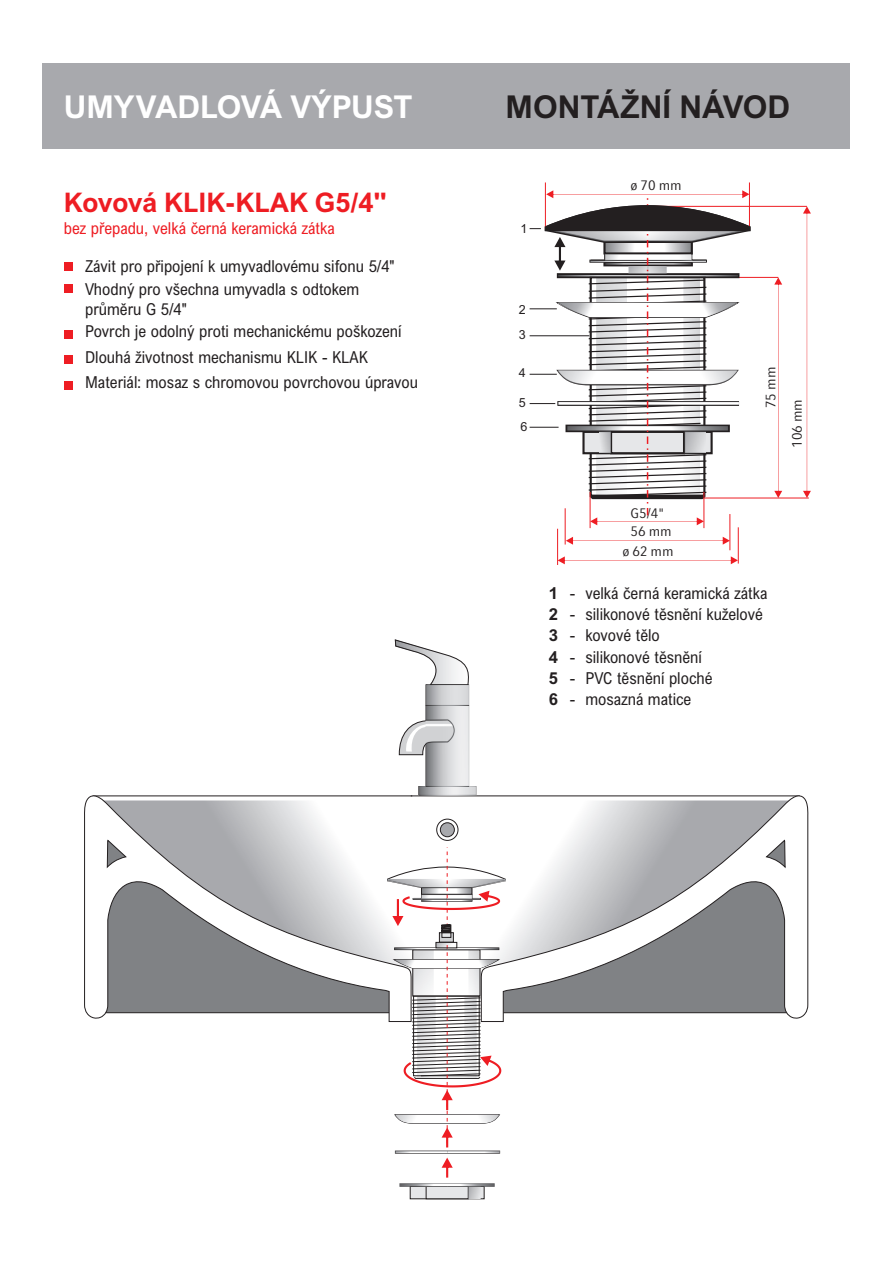
<style>
.page{position:relative;width:893px;height:1263px;background:#fff}
.page>*{position:absolute;margin:0;border:0;box-sizing:border-box;transform-origin:0 0}
.t1{font:700 31.5px "Arial Nova";color:#fff}
.t2{font:700 31.5px "Arial Nova";color:#231f20}
.t3{font:700 27px "Arial Nova";color:#ee1d23}
.t4{font:16.5px/21.3px "Arial Nova Cond";color:#231f20}
.t5{font:16.5px "Arial Nova Cond";color:#ee1d23}
.t6{font:condensed 13.5px/26.4px "Avenir Next LT Pro";color:#231f20;scale:1.19 1}
.t7{font:12.6px "Arial";color:#231f20}
.t8{font:12.3px "Arial";color:#231f20}
.s1{font-family:"Arial Nova";font-weight:700}
</style>
<div class="page">
<div style="left:43px;top:64px;width:403px;height:85px;background:#a8a9ad"></div>
<div style="left:446px;top:64px;width:404px;height:85px;background:#a8a9ad"></div>
<div style="left:64px;top:262px;width:8px;height:8px;background:#ee1d23"></div>
<div style="left:64px;top:284px;width:8px;height:9px;background:#ee1d23"></div>
<div style="left:64px;top:330px;width:8px;height:8px;background:#ee1d23"></div>
<div style="left:64px;top:355px;width:8px;height:9px;background:#ee1d23"></div>
<div style="left:64px;top:381px;width:8px;height:8px;background:#ee1d23"></div>
<hr style="left:654px;top:277px;width:124px;height:1px;background:#ee1d23">
<hr style="left:749px;top:182px;width:1px;height:48px;background:#ee1d23">
<hr style="left:654px;top:206px;width:153px;height:1px;background:#ee1d23">
<hr style="left:654px;top:498px;width:155px;height:1px;background:#ee1d23">
<svg style="left:774px;top:277px;width:8px;height:221px"></svg>
<svg style="left:803px;top:206px;width:8px;height:292px"></svg>
<hr style="left:545px;top:182px;width:1px;height:48px;background:#ee1d23">
<hr style="left:565px;top:508px;width:1px;height:36px;background:#ee1d23">
<hr style="left:730px;top:514px;width:1px;height:36px;background:#ee1d23">
<hr style="left:590px;top:492px;width:1px;height:36px;background:#ee1d23">
<hr style="left:704px;top:492px;width:1px;height:36px;background:#ee1d23">
<hr style="left:557px;top:529px;width:1px;height:36px;background:#ee1d23">
<hr style="left:738px;top:527px;width:1px;height:36px;background:#ee1d23">
<svg style="left:558px;top:556px;width:180px;height:8px"></svg>
<svg style="left:566px;top:537px;width:164px;height:8px"></svg>
<svg style="left:530px;top:190px;width:222px;height:335px"></svg>
<hr style="left:411px;top:795px;width:389px;height:1px;background:#231f20">
<svg style="left:480px;top:795px;width:329px;height:224px"></svg>
<img style="left:399px;top:1183px;width:96px;height:4px">
<svg style="left:410px;top:1186px;width:75px;height:13px"></svg>
<svg style="left:84px;top:795px;width:328px;height:224px"></svg>
<svg style="left:387px;top:847px;width:119px;height:330px"></svg>
<img style="left:418px;top:786px;width:58px;height:9px">
<img style="left:425px;top:686px;width:44px;height:101px">
<svg style="left:398px;top:719px;width:59px;height:36px"></svg>
<svg style="left:394px;top:639px;width:76px;height:47px"></svg>
<div style="left:440px;top:822px;width:15px;height:15px;background:#a8a9ad;border:1px solid #231f20;border-radius:50%"></div>
<div style="left:436px;top:819px;width:22px;height:22px;border:1px solid #231f20;border-radius:50%"></div>
<h1 class="t1" style="left:64px;top:95px;width:350px">UMYVADLOVÁ VÝPUST</h1>
<h1 class="t2" style="left:506px;top:95px;width:286px">MONTÁŽNÍ NÁVOD</h1>
<h2 class="t3" style="left:64px;top:192px;width:324px">Kovová KLIK-KLAK G5/4"</h2>
<p class="t5" style="left:64px;top:222px;width:273px">bez přepadu, velká černá keramická zátka</p>
<p class="t4" style="left:85px;top:256px;width:311px;line-height:22.8px">Závit pro připojení k umyvadlovému sifonu 5/4"<br>Vhodný pro všechna umyvadla s odtokem</p>
<p class="t4" style="left:85px;top:299px;width:318px;line-height:22.5px">průměru G 5/4"<br>Povrch je odolný proti mechanickému poškození</p>
<p class="t4" style="left:85px;top:346px;width:334px;line-height:25.5px">Dlouhá životnost mechanismu KLIK - KLAK<br>Materiál: mosaz s chromovou povrchovou úpravou</p>
<p class="t7" style="left:520px;top:224px;width:8px">1</p>
<p class="t6" style="left:630px;top:173px;width:45px">ø 70 mm</p>
<p class="t7" style="left:519px;top:305px;width:8px">2</p>
<p class="t7" style="left:519px;top:330px;width:8px">3</p>
<p class="t8" style="left:519px;top:368px;width:8px">4</p>
<p class="t7" style="left:519px;top:398px;width:8px">5</p>
<p class="t7" style="left:520px;top:422px;width:8px">6</p>
<p class="t6" style="left:759px;top:448px;width:70px;text-indent:40px;rotate:-90deg">75 mm<br>106 mm</p>
<p class="t6" style="left:630px;top:501px;width:30px">G5/4"</p>
<p class="t6" style="left:622px;top:540px;width:45px">ø 62 mm</p>
<p class="t6" style="left:630px;top:520px;width:36px">56 mm</p>
<p class="t4" style="left:549px;top:584px;width:220px"><span class="s1">1</span> - velká černá keramická zátka<br><span class="s1">2</span> - silikonové těsnění kuželové<br><span class="s1">3</span> - kovové tělo<br><span class="s1">4</span> - silikonové těsnění<br><span class="s1">5</span> - PVC těsnění ploché<br><span class="s1">6</span> - mosazná matice</p>
</div>
